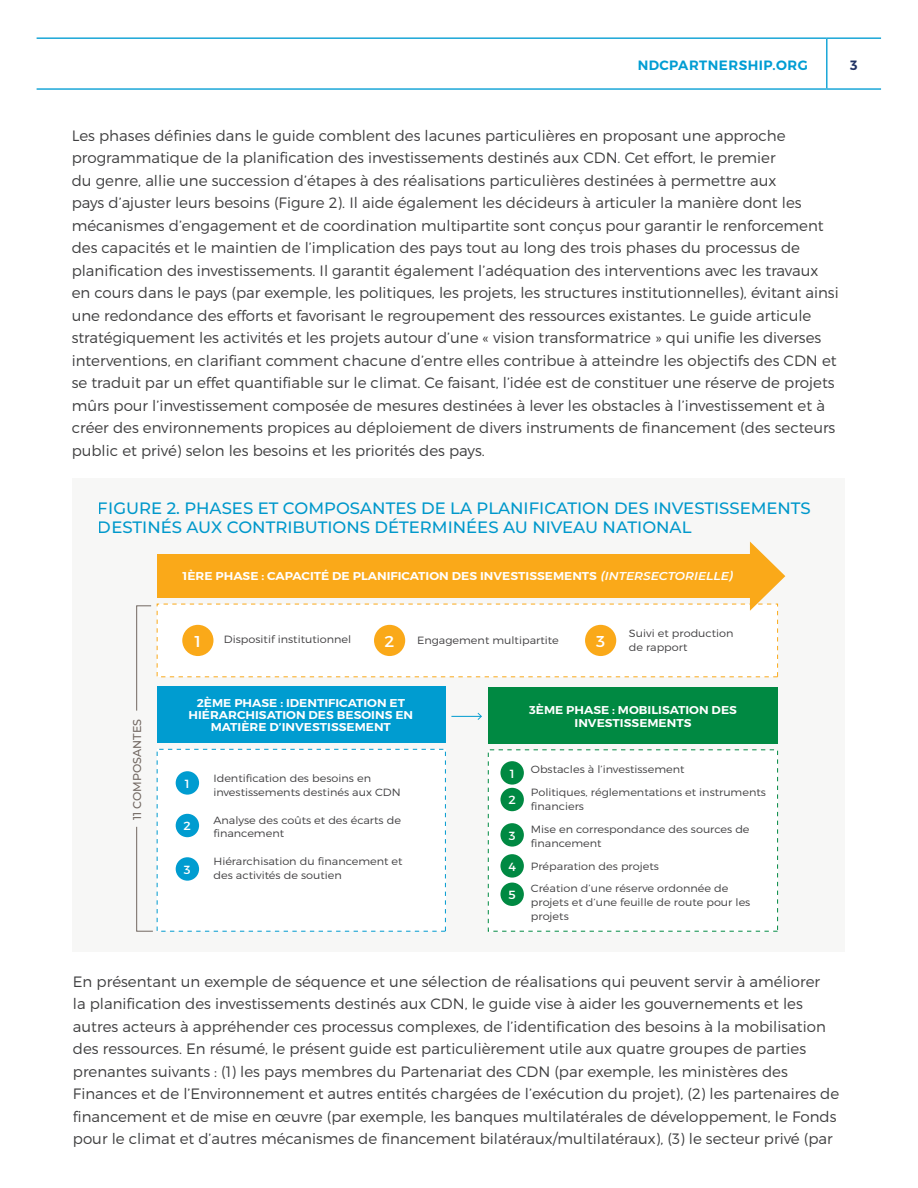
<style>
.page{position:relative;width:918px;height:1188px;background:#fff}
.page>*{position:absolute;margin:0;border:0;box-sizing:border-box;transform-origin:0 0}
.t1{font:500 16.5px/19.8px "Montserrat";color:#009dd3}
.t2{font:15.75px "Montserrat";color:#fff;scale:1.07 1}
.t3{font:300 15px/22.5px "Montserrat";color:#3e3e3f}
.t4{font:600 13.5px "Montserrat";letter-spacing:.035em;color:#009dd3}
.t5{font:600 13.5px "Montserrat";color:#203264}
.t6{font:11.85px "Montserrat";color:#fff;scale:1.07 1}
.t7{font:600 11.4px/12.3px "Montserrat";color:#fff;text-align:center;scale:1.07 1}
.t8{font:500 11.4px "Montserrat";color:#716761}
.t9{font:300 10.5px/14px "Montserrat";color:#414042;scale:1.07 1}
.s1{font-style:italic}
</style>
<div class="page">
<hr style="left:37px;top:38px;width:790px;height:1px;background:#009dd3">
<hr style="left:827px;top:38px;width:54px;height:1px;background:#009dd3">
<hr style="left:826px;top:39px;width:1px;height:49px;background:#009dd3">
<hr style="left:37px;top:88px;width:790px;height:2px;background:#009dd3">
<hr style="left:827px;top:88px;width:54px;height:2px;background:#009dd3">
<div style="left:72px;top:478px;width:772px;height:474px;background:#f7f7f6"></div>
<div style="left:157px;top:686px;width:288px;height:57px;background:#009cd0"></div>
<div style="left:488px;top:687px;width:290px;height:57px;background:#008942"></div>
<div style="left:157px;top:554px;width:595px;height:43px;background:#faa919"></div>
<div style="left:157px;top:604px;width:621px;height:73px;background:#fff"></div>
<svg style="left:750px;top:542px;width:35px;height:69px"></svg>
<div style="left:157px;top:749px;width:288px;height:182px;background:#fff"></div>
<div style="left:488px;top:750px;width:290px;height:181px;background:#fff"></div>
<hr style="left:451px;top:716px;width:30px;height:1px;background:#009cd0">
<svg style="left:478px;top:713px;width:4px;height:7px"></svg>
<svg style="left:136px;top:826px;width:17px;height:106px"></svg>
<svg style="left:136px;top:605px;width:16px;height:106px"></svg>
<div style="left:176px;top:771px;width:23px;height:24px;background:#009cd0;border-radius:50%"></div>
<div style="left:176px;top:814px;width:23px;height:23px;background:#009cd0;border-radius:50%"></div>
<div style="left:176px;top:857px;width:23px;height:24px;background:#009cd0;border-radius:50%"></div>
<div style="left:585px;top:625px;width:31px;height:31px;background:#faa919;border-radius:50%"></div>
<div style="left:182px;top:625px;width:31px;height:31px;background:#faa919;border-radius:50%"></div>
<div style="left:374px;top:625px;width:31px;height:31px;background:#faa919;border-radius:50%"></div>
<div style="left:500px;top:761px;width:24px;height:24px;background:#008942;border-radius:50%"></div>
<div style="left:500px;top:788px;width:24px;height:23px;background:#008942;border-radius:50%"></div>
<div style="left:500px;top:823px;width:24px;height:24px;background:#008942;border-radius:50%"></div>
<div style="left:500px;top:854px;width:24px;height:24px;background:#008942;border-radius:50%"></div>
<div style="left:500px;top:883px;width:24px;height:23px;background:#008942;border-radius:50%"></div>
<p class="t4" style="left:638px;top:57px;width:172px">NDCPARTNERSHIP.ORG</p>
<p class="t5" style="left:850px;top:57px;width:9px">3</p>
<p class="t3" style="left:72px;top:124px;width:768px">Les phases définies dans le guide comblent des lacunes particulières en proposant une approche programmatique de la planification des investissements destinés aux CDN. Cet effort, le premier<br>du genre, allie une succession d’étapes à des réalisations particulières destinées à permettre aux<br>pays d’ajuster leurs besoins (Figure 2). Il aide également les décideurs à articuler la manière dont les mécanismes d’engagement et de coordination multipartite sont conçus pour garantir le renforcement des capacités et le maintien de l’implication des pays tout au long des trois phases du processus de planification des investissements. Il garantit également l’adéquation des interventions avec les travaux en cours dans le pays (par exemple, les politiques, les projets, les structures institutionnelles), évitant ainsi une redondance des efforts et favorisant le regroupement des ressources existantes. Le guide articule stratégiquement les activités et les projets autour d’une « vision transformatrice » qui unifie les diverses interventions, en clarifiant comment chacune d’entre elles contribue à atteindre les objectifs des CDN et se traduit par un effet quantifiable sur le climat. Ce faisant, l’idée est de constituer une réserve de projets mûrs pour l’investissement composée de mesures destinées à lever les obstacles à l’investissement et à créer des environnements propices au déploiement de divers instruments de financement (des secteurs public et privé) selon les besoins et les priorités des pays.</p>
<p class="t1" style="left:98px;top:497px;width:714px">FIGURE 2. PHASES ET COMPOSANTES DE LA PLANIFICATION DES INVESTISSEMENTS<br>DESTINÉS AUX CONTRIBUTIONS DÉTERMINÉES AU NIVEAU NATIONAL</p>
<p class="t7" style="left:183px;top:570px;width:516px">1ÈRE PHASE : CAPACITÉ DE PLANIFICATION DES INVESTISSEMENTS <span class="s1">(INTERSECTORIELLE)</span></p>
<p class="t8" style="left:129px;top:820px;width:103px;rotate:-90deg">11 COMPOSANTES</p>
<p class="t2" style="left:195px;top:632px;width:8px">1</p>
<p class="t9" style="left:224px;top:633px;width:120px">Dispositif institutionnel</p>
<p class="t2" style="left:385px;top:632px;width:11px">2</p>
<p class="t9" style="left:417px;top:633px;width:134px">Engagement multipartite</p>
<p class="t2" style="left:596px;top:632px;width:10px">3</p>
<p class="t9" style="left:629px;top:626px;width:99px">Suivi et production</p>
<p class="t9" style="left:629px;top:640px;width:56px">de rapport</p>
<p class="t7" style="left:189px;top:697px;width:211px">2ÈME PHASE : IDENTIFICATION ET<br>HIÉRARCHISATION DES BESOINS EN<br>MATIÈRE D’INVESTISSEMENT</p>
<p class="t7" style="left:529px;top:704px;width:196px">3ÈME PHASE : MOBILISATION DES<br>INVESTISSEMENTS</p>
<p class="t6" style="left:185px;top:776px;width:6px">1</p>
<p class="t6" style="left:184px;top:819px;width:8px">2</p>
<p class="t6" style="left:184px;top:862px;width:8px">3</p>
<p class="t9" style="left:213px;top:771px;width:177px">Identification des besoins en investissements destinés aux CDN</p>
<p class="t9" style="left:213px;top:813px;width:177px">Analyse des coûts et des écarts de financement</p>
<p class="t9" style="left:213px;top:855px;width:178px">Hiérarchisation du financement et des activités de soutien</p>
<p class="t6" style="left:510px;top:766px;width:6px">1</p>
<p class="t6" style="left:508px;top:793px;width:8px">2</p>
<p class="t6" style="left:509px;top:828px;width:8px">3</p>
<p class="t6" style="left:508px;top:859px;width:9px">4</p>
<p class="t6" style="left:509px;top:888px;width:8px">5</p>
<p class="t9" style="left:531px;top:758px;width:221px;line-height:22.8px">Obstacles à l’investissement<br>Politiques, réglementations et instruments</p>
<p class="t9" style="left:531px;top:795px;width:206px;line-height:22.8px">financiers<br>Mise en correspondance des sources de</p>
<p class="t9" style="left:531px;top:831px;width:186px;line-height:22.8px">financement<br>Préparation des projets<br>Création d’une réserve ordonnée de</p>
<p class="t9" style="left:531px;top:895px;width:207px">projets et d’une feuille de route pour les projets</p>
<p class="t3" style="left:73px;top:970px;width:768px">En présentant un exemple de séquence et une sélection de réalisations qui peuvent servir à améliorer<br>la planification des investissements destinés aux CDN, le guide vise à aider les gouvernements et les autres acteurs à appréhender ces processus complexes, de l’identification des besoins à la mobilisation des ressources. En résumé, le présent guide est particulièrement utile aux quatre groupes de parties prenantes suivants : (1) les pays membres du Partenariat des CDN (par exemple, les ministères des Finances et de l’Environnement et autres entités chargées de l’exécution du projet), (2) les partenaires de financement et de mise en œuvre (par exemple, les banques multilatérales de développement, le Fonds pour le climat et d’autres mécanismes de financement bilatéraux/multilatéraux), (3) le secteur privé (par</p>
</div>
